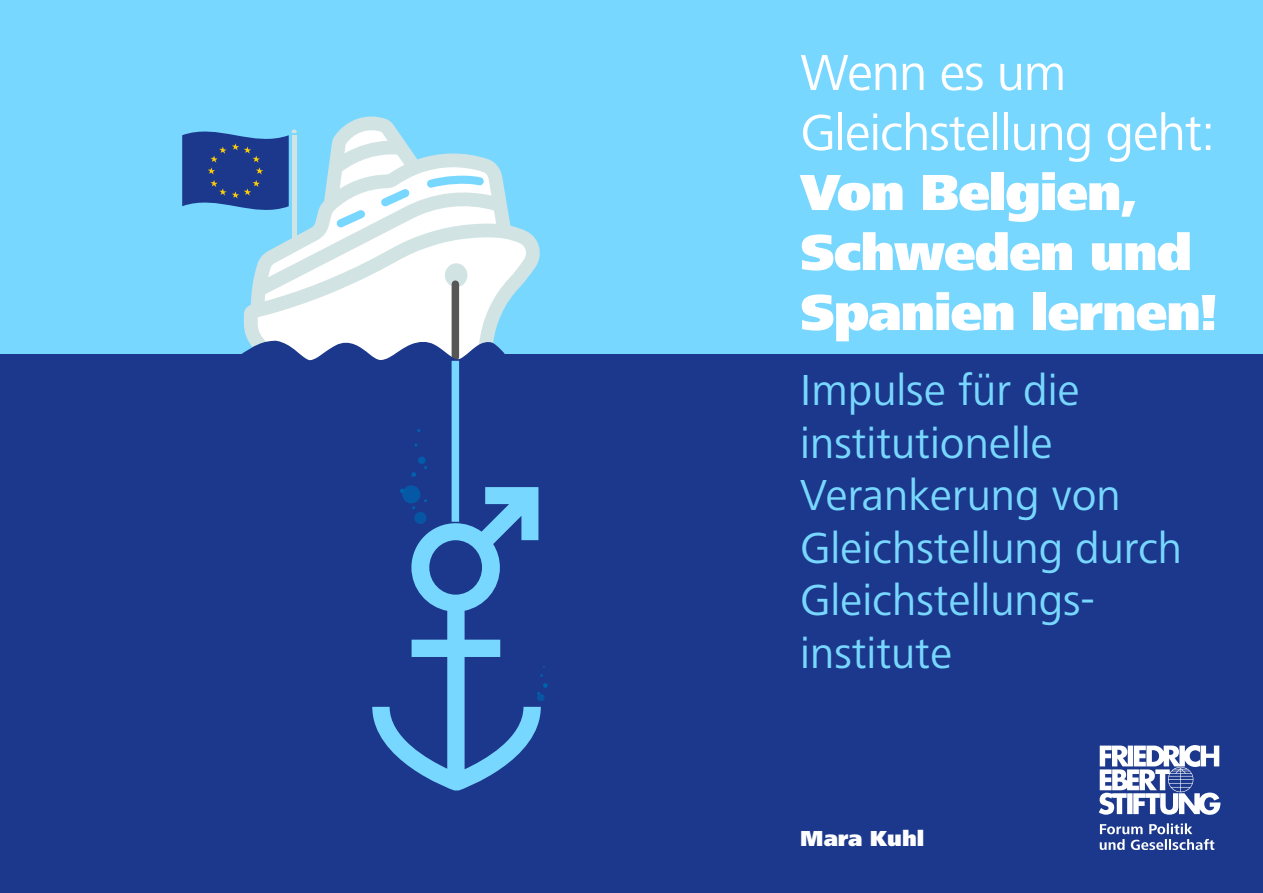
<style>
.page{position:relative;width:1263px;height:893px;background:#78d7ff}
.page>*{position:absolute;margin:0;border:0;box-sizing:border-box;transform-origin:0 0}
.t1{font:900 52.5px/60px "Frutiger Next LT";letter-spacing:-.02em;color:#fff}
.t2{font:45px/52.5px "Frutiger Next LT";color:#78d7ff}
.t3{font:900 22.5px "Frutiger Next LT";color:#fff}
.s1{font-weight:400}
</style>
<div class="page">
<div style="left:0;top:355px;width:1263px;height:538px;background:#1b388c"></div>
<svg style="left:1100px;top:823px;width:114px;height:27px"></svg>
<svg style="left:1099px;top:745px;width:121px;height:70px"></svg>
<svg style="left:351px;top:116px;width:190px;height:239px"></svg>
<svg style="left:182px;top:122px;width:344px;height:256px"></svg>
<div style="left:452px;top:361px;width:7px;height:161px;background:#78d7ff"></div>
<svg style="left:372px;top:487px;width:169px;height:303px"></svg>
<div style="left:414px;top:512px;width:12px;height:12px;background:#0656a4;border-radius:50%"></div>
<div style="left:402px;top:485px;width:18px;height:18px;background:#0558a6;border-radius:50%"></div>
<svg style="left:411px;top:472px;width:5px;height:5px"></svg>
<div style="left:418px;top:457px;width:7px;height:7px;background:#0061ad;border-radius:50%"></div>
<div style="left:537px;top:694px;width:7px;height:7px;background:#0656a4;border-radius:50%"></div>
<svg style="left:537px;top:683px;width:11px;height:12px"></svg>
<p class="t1" style="left:800px;top:42px;width:418px"><span class="s1">Wenn es um<br>Gleichstellung geht:<br></span>Von Belgien,<br>Schweden und<br>Spanien lernen!</p>
<p class="t2" style="left:800px;top:364px;width:383px">Impulse für die institutionelle<br>Verankerung von<br>Gleichstellung durch<br>Gleichstellungs&shy;institute</p>
<p class="t3" style="left:800px;top:826px;width:125px">Mara Kuhl</p>
</div>
